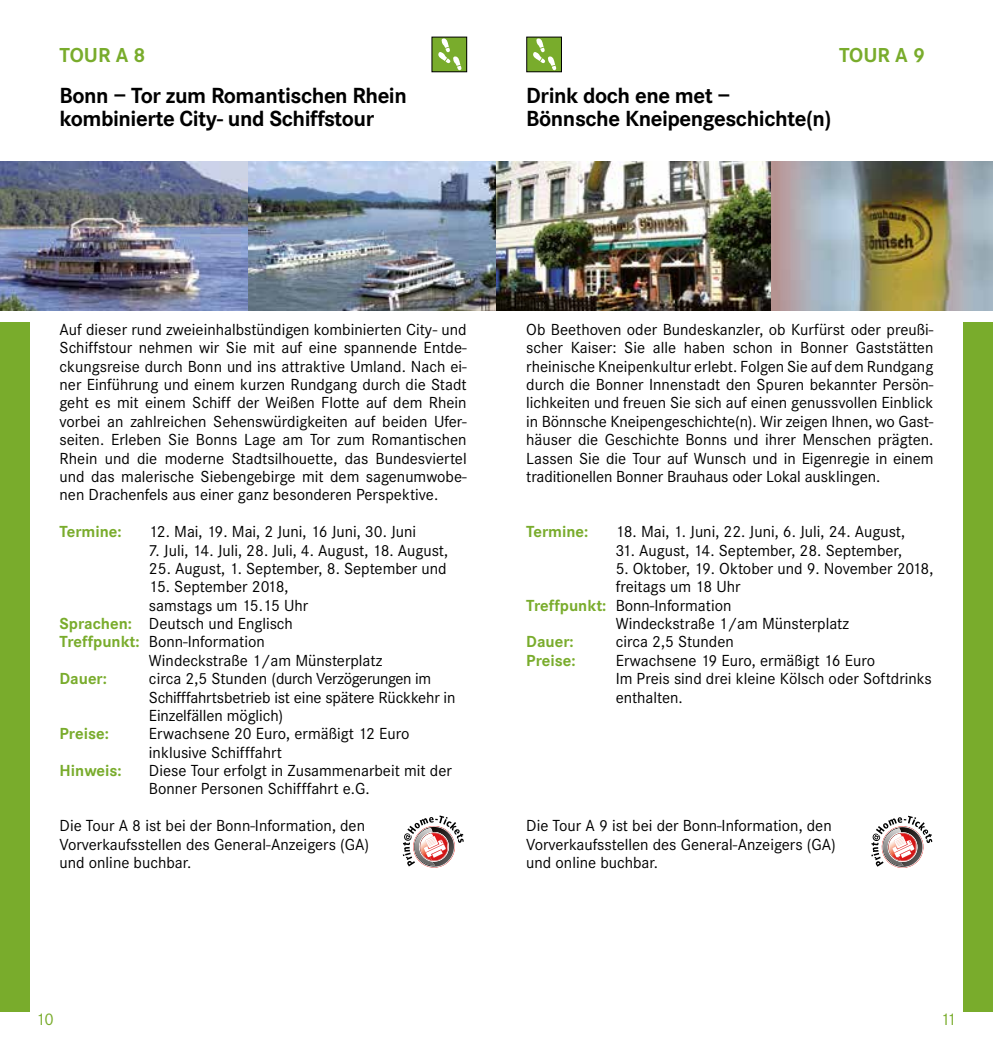
<style>
.page{position:relative;width:993px;height:1042px;background:#fff}
.page>*{position:absolute;margin:0;border:0;box-sizing:border-box;transform-origin:0 0}
.t1{font:700 22.75px/22.8px "Corporate S";letter-spacing:-.02em;color:#000}
.t2{font:700 21px "Corporate S";color:#79ac2c}
.t3{font:17.5px "Corporate S";color:#79ac2c}
.t4{font:16.62px/18.4px "Corporate S";color:#000}
.t5{font:700 16.62px "Corporate S";color:#79ac2c}
.s1{font-weight:700;color:#79ac2c}
</style>
<div class="page">
<svg style="left:402px;top:815px;width:61px;height:53px"></svg>
<div style="left:0;top:322px;width:30px;height:690px;background:#79ac2c"></div>
<img style="left:0;top:161px;width:496px;height:149px">
<div style="left:432px;top:37px;width:34px;height:35px;background:#79ac2c"></div>
<svg style="left:438px;top:39px;width:24px;height:31px"></svg>
<div style="left:431px;top:37px;width:36px;height:35px;border:1px solid #000"></div>
<div style="left:962px;top:322px;width:30px;height:690px;background:#79ac2c"></div>
<div style="left:526px;top:37px;width:35px;height:35px;background:#79ac2c"></div>
<svg style="left:533px;top:39px;width:23px;height:31px"></svg>
<div style="left:526px;top:37px;width:35px;height:35px;border:1px solid #000"></div>
<svg style="left:871px;top:816px;width:60px;height:52px"></svg>
<img style="left:496px;top:161px;width:275px;height:149px">
<img style="left:771px;top:161px;width:221px;height:149px">
<p class="t2" style="left:60px;top:43px;width:87px">TOUR A 8</p>
<h1 class="t1" style="left:60px;top:85px;width:349px">Bonn – Tor zum Romantischen Rhein kombinierte City- und Schiffstour</h1>
<p class="t2" style="left:838px;top:43px;width:87px">TOUR A 9</p>
<h1 class="t1" style="left:526px;top:85px;width:306px">Drink doch ene met –<br>Bönnsche Kneipengeschichte(n)</h1>
<p class="t4" style="left:60px;top:320px;width:408px;text-align:justify">Auf dieser rund zweieinhalbstündigen kombinierten City- und Schiffstour nehmen wir Sie mit auf eine spannende Entde&shy;ckungsreise durch Bonn und ins attraktive Umland. Nach ei&shy;ner Einführung und einem kurzen Rundgang durch die Stadt geht es mit einem Schiff der Weißen Flotte auf dem Rhein vorbei an zahlreichen Sehenswürdigkeiten auf beiden Ufer&shy;seiten. Erleben Sie Bonns Lage am Tor zum Romantischen Rhein und die moderne Stadtsilhouette, das Bundesviertel und das malerische Siebengebirge mit dem sagenumwobe&shy;nen Drachenfels aus einer ganz besonderen Perspektive.</p>
<p class="t5" style="left:60px;top:522px;width:63px">Termine:</p>
<p class="t4" style="left:149px;top:523px;width:269px">12. Mai, 19. Mai, 2 Juni, 16 Juni, 30. Juni</p>
<p class="t4" style="left:149px;top:541px;width:300px">7. Juli, 14. Juli, 28. Juli, 4. August, 18. August,</p>
<p class="t4" style="left:149px;top:559px;width:299px">25. August, 1. September, 8. September und</p>
<p class="t4" style="left:149px;top:578px;width:141px">15. September 2018,</p>
<p class="t4" style="left:149px;top:596px;width:161px">samstags um 15.15 Uhr</p>
<p class="t4" style="left:60px;top:614px;width:235px"><span class="s1">Sprachen:</span> Deutsch und Englisch</p>
<p class="t4" style="left:60px;top:633px;width:207px"><span class="s1">Treffpunkt:</span> Bonn-Information</p>
<p class="t4" style="left:149px;top:651px;width:235px">Windeckstraße 1/am Münsterplatz</p>
<p class="t5" style="left:60px;top:669px;width:49px">Dauer:</p>
<p class="t4" style="left:149px;top:670px;width:308px">circa 2,5 Stunden (durch Verzögerungen im<br>Schifffahrtsbetrieb ist eine spätere Rückkehr in<br>Einzelfällen möglich)</p>
<p class="t5" style="left:60px;top:724px;width:51px">Preise:</p>
<p class="t4" style="left:149px;top:725px;width:262px">Erwachsene 20 Euro, ermäßigt 12 Euro inklusive Schifffahrt</p>
<p class="t5" style="left:60px;top:761px;width:64px">Hinweis:</p>
<p class="t4" style="left:149px;top:761px;width:304px">Diese Tour erfolgt in Zusammenarbeit mit der<br>Bonner Personen Schifffahrt e.G.</p>
<p class="t4" style="left:60px;top:817px;width:311px">Die Tour A 8 ist bei der Bonn-Information, den<br>Vorverkaufsstellen des General-Anzeigers (GA) und online buchbar.</p>
<p class="t4" style="left:526px;top:320px;width:408px;text-align:justify">Ob Beethoven oder Bundeskanzler, ob Kurfürst oder preußi&shy;scher Kaiser: Sie alle haben schon in Bonner Gaststätten rheinische Kneipenkultur erlebt. Folgen Sie auf dem Rundgang durch die Bonner Innenstadt den Spuren bekannter Persön&shy;lichkeiten und freuen Sie sich auf einen genussvollen Einblick in Bönnsche Kneipengeschichte(n). Wir zeigen Ihnen, wo Gast&shy;häuser die Geschichte Bonns und ihrer Menschen prägten.<br>Lassen Sie die Tour auf Wunsch und in Eigenregie in einem traditionellen Bonner Brauhaus oder Lokal ausklingen.</p>
<p class="t5" style="left:526px;top:522px;width:63px">Termine:</p>
<p class="t4" style="left:615px;top:523px;width:291px">18. Mai, 1. Juni, 22. Juni, 6. Juli, 24. August,</p>
<p class="t4" style="left:615px;top:541px;width:288px">31. August, 14. September, 28. September,</p>
<p class="t4" style="left:615px;top:559px;width:319px">5. Oktober, 19. Oktober und 9. November 2018,</p>
<p class="t4" style="left:615px;top:578px;width:126px">freitags um 18 Uhr</p>
<p class="t4" style="left:526px;top:596px;width:207px"><span class="s1">Treffpunkt:</span> Bonn-Information</p>
<p class="t4" style="left:615px;top:614px;width:235px">Windeckstraße 1/am Münsterplatz</p>
<p class="t5" style="left:526px;top:632px;width:49px">Dauer:</p>
<p class="t4" style="left:615px;top:633px;width:120px">circa 2,5 Stunden</p>
<p class="t5" style="left:526px;top:651px;width:51px">Preise:</p>
<p class="t4" style="left:615px;top:651px;width:317px">Erwachsene 19 Euro, ermäßigt 16 Euro<br>Im Preis sind drei kleine Kölsch oder Softdrinks enthalten.</p>
<p class="t4" style="left:526px;top:817px;width:311px">Die Tour A 9 ist bei der Bonn-Information, den<br>Vorverkaufsstellen des General-Anzeigers (GA) und online buchbar.</p>
<p class="t3" style="left:36px;top:1010px;width:19px">10</p>
<p class="t3" style="left:940px;top:1010px;width:17px">11</p>
</div>
